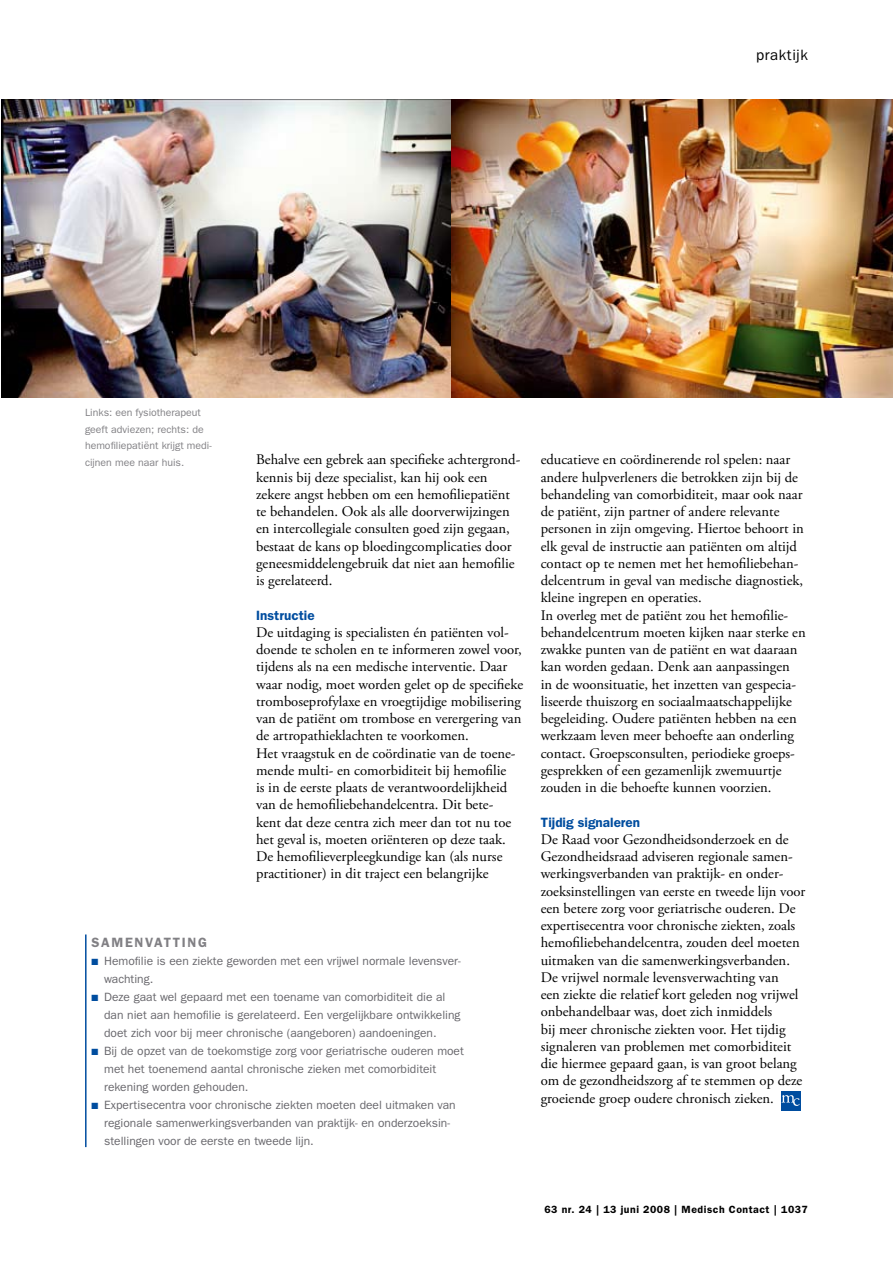
<style>
.page{position:relative;width:893px;height:1263px;background:#fff}
.page>*{position:absolute;margin:0;border:0;box-sizing:border-box;transform-origin:0 0}
.t1{font:15px "ITC Franklin Gothic Std";letter-spacing:.04em;color:#000}
.t2{font:14.7px/17.2px "Adobe Garamond Pro";color:#000}
.t3{font:600 13.5px "ITC Franklin Gothic Std";color:#004d9f}
.t4{font:600 13.5px "ITC Franklin Gothic Std";letter-spacing:.125em;color:#818084}
.t5{font:12px/18px "ITC Franklin Gothic Std";color:#68676c}
.t6{font:10.5px/16.5px "ITC Franklin Gothic Std";color:#818084}
.t7{font:600 10.5px "ITC Franklin Gothic Std";letter-spacing:.05em;color:#000}
.s1{color:#004d9f}
</style>
<div class="page">
<div style="left:781px;top:1091px;width:19px;height:19px;background:#004d9f"></div>
<svg style="left:781px;top:1095px;width:19px;height:11px"></svg>
<hr style="left:85px;top:934px;width:2px;height:213px;background:#004d9f">
<img style="left:451px;top:100px;width:442px;height:298px">
<img style="left:1px;top:100px;width:450px;height:298px">
<p class="t1" style="left:756px;top:46px;width:53px">praktijk</p>
<p class="t6" style="left:85px;top:404px;width:128px">Links: een fysiotherapeut geeft adviezen; rechts: de hemofiliepatiënt krijgt medi&shy;cijnen mee naar huis.</p>
<p class="t2" style="left:256px;top:452px;width:266px">Behalve een gebrek aan specifieke achtergrond&shy;kennis bij deze specialist, kan hij ook een zekere angst hebben om een hemofiliepatiënt te behandelen. Ook als alle doorverwijzingen en intercollegiale consulten goed zijn gegaan, bestaat de kans op bloedingcomplicaties door geneesmiddelengebruik dat niet aan hemofilie is gerelateerd.</p>
<p class="t3" style="left:256px;top:607px;width:60px">Instructie</p>
<p class="t2" style="left:256px;top:624px;width:269px">De uitdaging is specialisten én patiënten vol&shy;doende te scholen en te informeren zowel voor, tijdens als na een medische interventie. Daar waar nodig, moet worden gelet op de specifieke tromboseprofylaxe en vroegtijdige mobilisering van de patiënt om trombose en verergering van de artropathieklachten te voorkomen.<br>Het vraagstuk en de coördinatie van de toene&shy;mende multi- en comorbiditeit bij hemofilie<br>is in de eerste plaats de verantwoordelijkheid van de hemofiliebehandelcentra. Dit bete-<br>kent dat deze centra zich meer dan tot nu toe het geval is, moeten oriënteren op deze taak.<br>De hemofilieverpleegkundige kan (als nurse practitioner) in dit traject een belangrijke</p>
<p class="t4" style="left:91px;top:935px;width:72px">Sam envatti</p>
<p class="t4" style="left:187px;top:935px;width:21px">ng</p>
<p class="t5" style="left:104px;top:952px;width:358px;text-indent:-13px"><span class="s1">■</span> Hemofilie is een ziekte geworden met een vrijwel normale levensver&shy;wachting.</p>
<p class="t5" style="left:104px;top:988px;width:358px;text-indent:-13px"><span class="s1">■</span> Deze gaat wel gepaard met een toename van comorbiditeit die al dan niet aan hemofilie is gerelateerd. Een vergelijkbare ontwikkeling doet zich voor bij meer chronische (aangeboren) aandoeningen.</p>
<p class="t5" style="left:104px;top:1042px;width:361px;text-indent:-13px"><span class="s1">■</span> Bij de opzet van de toekomstige zorg voor geriatrische ouderen moet met het toenemend aantal chronische zieken met comorbiditeit rekening worden gehouden.</p>
<p class="t5" style="left:104px;top:1096px;width:353px;text-indent:-13px"><span class="s1">■</span> Expertisecentra voor chronische ziekten moeten deel uitmaken van regionale samenwerkingsverbanden van praktijk- en onderzoeksin&shy;stellingen voor de eerste en tweede lijn.</p>
<p class="t2" style="left:541px;top:452px;width:266px">educatieve en coördinerende rol spelen: naar andere hulpverleners die betrokken zijn bij de behandeling van comorbiditeit, maar ook naar de patiënt, zijn partner of andere relevante personen in zijn omgeving. Hiertoe behoort in elk geval de instructie aan patiënten om altijd contact op te nemen met het hemofiliebehan&shy;delcentrum in geval van medische diagnostiek, kleine ingrepen en operaties.<br>In overleg met de patiënt zou het hemofilie&shy;behandelcentrum moeten kijken naar sterke en zwakke punten van de patiënt en wat daaraan kan worden gedaan. Denk aan aanpassingen<br>in de woonsituatie, het inzetten van gespecia&shy;liseerde thuiszorg en sociaalmaatschappelijke begeleiding. Oudere patiënten hebben na een werkzaam leven meer behoefte aan onderling contact. Groepsconsulten, periodieke groeps&shy;gesprekken of een gezamenlijk zwemuurtje zouden in die behoefte kunnen voorzien.</p>
<p class="t3" style="left:541px;top:814px;width:101px">Tijdig signaleren</p>
<p class="t2" style="left:541px;top:831px;width:266px">De Raad voor Gezondheidsonderzoek en de Gezondheidsraad adviseren regionale samen&shy;werkingsverbanden van praktijk- en onder&shy;zoeksinstellingen van eerste en tweede lijn voor een betere zorg voor geriatrische ouderen. De expertisecentra voor chronische ziekten, zoals hemofiliebehandelcentra, zouden deel moeten uitmaken van die samenwerkingsverbanden.<br>De vrijwel normale levensverwachting van<br>een ziekte die relatief kort geleden nog vrijwel onbehandelbaar was, doet zich inmiddels<br>bij meer chronische ziekten voor. Het tijdig signaleren van problemen met comorbiditeit die hiermee gepaard gaan, is van groot belang om de gezondheidszorg af te stemmen op deze groeiende groep oudere chronisch zieken.</p>
<p class="t7" style="left:544px;top:1203px;width:265px">63 nr. 24 | 13 juni 2008 | Medisch Contact | 1037</p>
</div>
